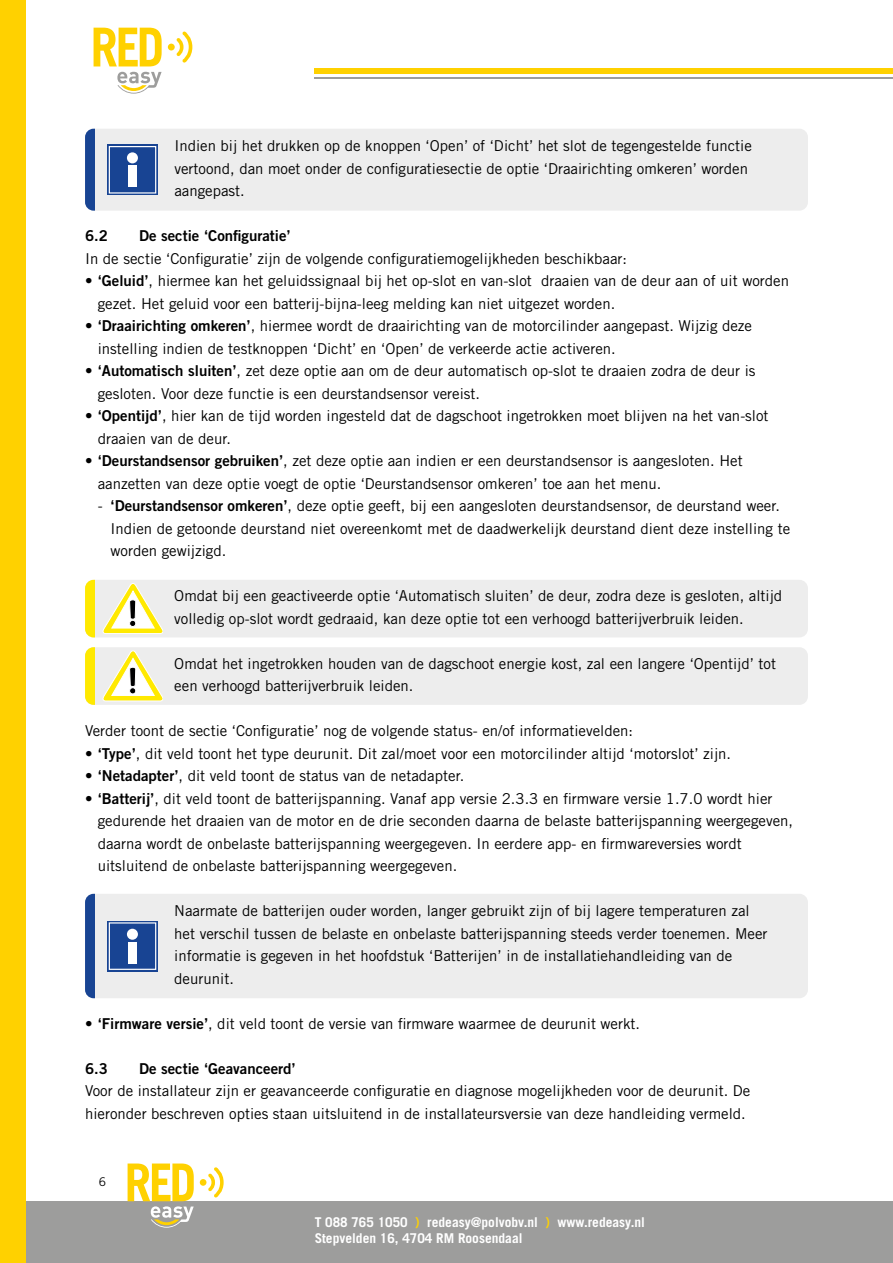
<style>
.page{position:relative;width:893px;height:1263px;background:#fff}
.page>*{position:absolute;margin:0;border:0;box-sizing:border-box;transform-origin:0 0}
.t1{font:15px/22.5px "Trade Gothic LT Std";color:#000}
.t2{font:15px "Trade Gothic LT Std Bd 2";color:#000}
.t3{font:700 13.5px/16.2px "Trade Gothic LT Std";color:#fff}
.t4{font:12px "Trade Gothic LT Std";color:#000}
.s1{font-family:"Trade Gothic LT Std Bd 2"}
.s2{color:#ffd100}
</style>
<div class="page">
<div style="left:0;top:1201px;width:893px;height:62px;background:#9d9d9c"></div>
<hr style="left:315px;top:77px;width:578px;height:2px;background:#9d9d9c">
<div style="left:315px;top:68px;width:578px;height:6px;background:#ffd100"></div>
<div style="left:0;top:0;width:26px;height:1263px;background:#ffd100"></div>
<svg style="left:117px;top:72px;width:45px;height:22px"></svg>
<svg style="left:94px;top:28px;width:68px;height:38px"></svg>
<div style="left:168px;top:44px;width:7px;height:6px;background:#ffd100;border-radius:50%"></div>
<svg style="left:176px;top:31px;width:16px;height:32px"></svg>
<svg style="left:128px;top:1163px;width:66px;height:65px"></svg>
<div style="left:200px;top:1179px;width:6px;height:7px;background:#ffd100;border-radius:50%"></div>
<svg style="left:208px;top:1167px;width:16px;height:30px"></svg>
<div style="left:85px;top:894px;width:723px;height:104px;background:#ededed;border-radius:9px"></div>
<div style="left:85px;top:894px;width:9px;height:104px;background:#184493"></div>
<div style="left:107px;top:921px;width:51px;height:50px;background:#184493"></div>
<div style="left:109px;top:922px;width:47px;height:48px;border:1px solid #fff"></div>
<div style="left:128px;top:942px;width:9px;height:21px;background:#fff"></div>
<div style="left:127px;top:929px;width:11px;height:11px;background:#fff;border-radius:50%"></div>
<div style="left:85px;top:580px;width:723px;height:57px;background:#ededed;border-radius:9px"></div>
<div style="left:85px;top:580px;width:9px;height:57px;background:#ffe900"></div>
<svg style="left:103px;top:583px;width:60px;height:51px"></svg>
<div style="left:85px;top:647px;width:723px;height:58px;background:#ededed;border-radius:9px"></div>
<div style="left:85px;top:647px;width:9px;height:58px;background:#ffe900"></div>
<svg style="left:103px;top:651px;width:60px;height:50px"></svg>
<div style="left:85px;top:129px;width:723px;height:82px;background:#ededed;border-radius:9px"></div>
<div style="left:85px;top:129px;width:9px;height:82px;background:#184493"></div>
<div style="left:107px;top:144px;width:51px;height:51px;background:#184493"></div>
<div style="left:109px;top:146px;width:47px;height:48px;border:1px solid #fff"></div>
<div style="left:128px;top:165px;width:9px;height:22px;background:#fff"></div>
<div style="left:127px;top:152px;width:11px;height:11px;background:#fff;border-radius:50%"></div>
<p class="t1" style="left:174px;top:134px;width:579px">Indien bij het drukken op de knoppen ‘Open’ of ‘Dicht’ het slot de tegengestelde functie vertoond, dan moet onder de configuratiesectie de optie ‘Draairichting omkeren’ worden aangepast.</p>
<p class="t2" style="left:85px;top:227px;width:24px">6.2</p>
<p class="t2" style="left:139px;top:227px;width:153px">De sectie ‘Configuratie’</p>
<p class="t1" style="left:85px;top:247px;width:544px">In de sectie ‘Configuratie’ zijn de volgende configuratiemogelijkheden beschikbaar:</p>
<p class="t1" style="left:98px;top:269px;width:693px;text-indent:-13px">• <span class="s1">‘Geluid’</span>, hiermee kan het geluidssignaal bij het op-slot en van-slot draaien van de deur aan of uit worden gezet. Het geluid voor een batterij-bijna-leeg melding kan niet uitgezet worden.</p>
<p class="t1" style="left:98px;top:314px;width:656px;text-indent:-13px">• <span class="s1">‘Draairichting omkeren’</span>, hiermee wordt de draairichting van de motorcilinder aangepast. Wijzig deze instelling indien de testknoppen ‘Dicht’ en ‘Open’ de verkeerde actie activeren.</p>
<p class="t1" style="left:98px;top:359px;width:659px;text-indent:-13px">• <span class="s1">‘Automatisch sluiten’</span>, zet deze optie aan om de deur automatisch op-slot te draaien zodra de deur is gesloten. Voor deze functie is een deurstandsensor vereist.</p>
<p class="t1" style="left:98px;top:404px;width:672px;text-indent:-13px">• <span class="s1">‘Opentijd’</span>, hier kan de tijd worden ingesteld dat de dagschoot ingetrokken moet blijven na het van-slot draaien van de deur.</p>
<p class="t1" style="left:98px;top:449px;width:646px;text-indent:-13px">• <span class="s1">‘Deurstandsensor gebruiken’</span>, zet deze optie aan indien er een deurstandsensor is aangesloten. Het aanzetten van deze optie voegt de optie ‘Deurstandsensor omkeren’ toe aan het menu.</p>
<p class="t1" style="left:111px;top:494px;width:681px;text-indent:-13px">- <span class="s1">‘Deurstandsensor omkeren’</span>, deze optie geeft, bij een aangesloten deurstandsensor, de deurstand weer.<br>Indien de getoonde deurstand niet overeenkomt met de daadwerkelijk deurstand dient deze instelling te worden gewijzigd.</p>
<p class="t1" style="left:174px;top:584px;width:609px">Omdat bij een geactiveerde optie ‘Automatisch sluiten’ de deur, zodra deze is gesloten, altijd volledig op-slot wordt gedraaid, kan deze optie tot een verhoogd batterijverbruik leiden.</p>
<p class="t1" style="left:174px;top:652px;width:603px">Omdat het ingetrokken houden van de dagschoot energie kost, zal een langere ‘Opentijd’ tot een verhoogd batterijverbruik leiden.</p>
<p class="t1" style="left:85px;top:719px;width:550px">Verder toont de sectie ‘Configuratie’ nog de volgende status- en/of informatievelden:</p>
<p class="t1" style="left:85px;top:742px;width:648px">• <span class="s1">‘Type’</span>, dit veld toont het type deurunit. Dit zal/moet voor een motorcilinder altijd ‘motorslot’ zijn.</p>
<p class="t1" style="left:85px;top:764px;width:381px">• <span class="s1">‘Netadapter’</span>, dit veld toont de status van de netadapter.</p>
<p class="t1" style="left:98px;top:787px;width:697px;text-indent:-13px">• <span class="s1">‘Batterij’</span>, dit veld toont de batterijspanning. Vanaf app versie 2.3.3 en firmware versie 1.7.0 wordt hier gedurende het draaien van de motor en de drie seconden daarna de belaste batterijspanning weergegeven, daarna wordt de onbelaste batterijspanning weergegeven. In eerdere app- en firmwareversies wordt uitsluitend de onbelaste batterijspanning weergegeven.</p>
<p class="t1" style="left:174px;top:899px;width:595px">Naarmate de batterijen ouder worden, langer gebruikt zijn of bij lagere temperaturen zal het verschil tussen de belaste en onbelaste batterijspanning steeds verder toenemen. Meer informatie is gegeven in het hoofdstuk ‘Batterijen’ in de installatiehandleiding van de deurunit.</p>
<p class="t1" style="left:85px;top:1012px;width:557px">• <span class="s1">‘Firmware versie’</span>, dit veld toont de versie van firmware waarmee de deurunit werkt.</p>
<p class="t2" style="left:85px;top:1059px;width:24px">6.3</p>
<p class="t2" style="left:139px;top:1059px;width:158px">De sectie ‘Geavanceerd’</p>
<p class="t1" style="left:85px;top:1079px;width:667px">Voor de installateur zijn er geavanceerde configuratie en diagnose mogelijkheden voor de deurunit. De hieronder beschreven opties staan uitsluitend in de installateursversie van deze handleiding vermeld.</p>
<p class="t4" style="left:99px;top:1175px;width:9px">6</p>
<p class="t3" style="left:315px;top:1214px;width:332px">T 088 765 1050 <span class="s2">)</span> redeasy@polvobv.nl <span class="s2">)</span> www.redeasy.nl<br>Stepvelden 16, 4704 RM Roosendaal</p>
</div>
